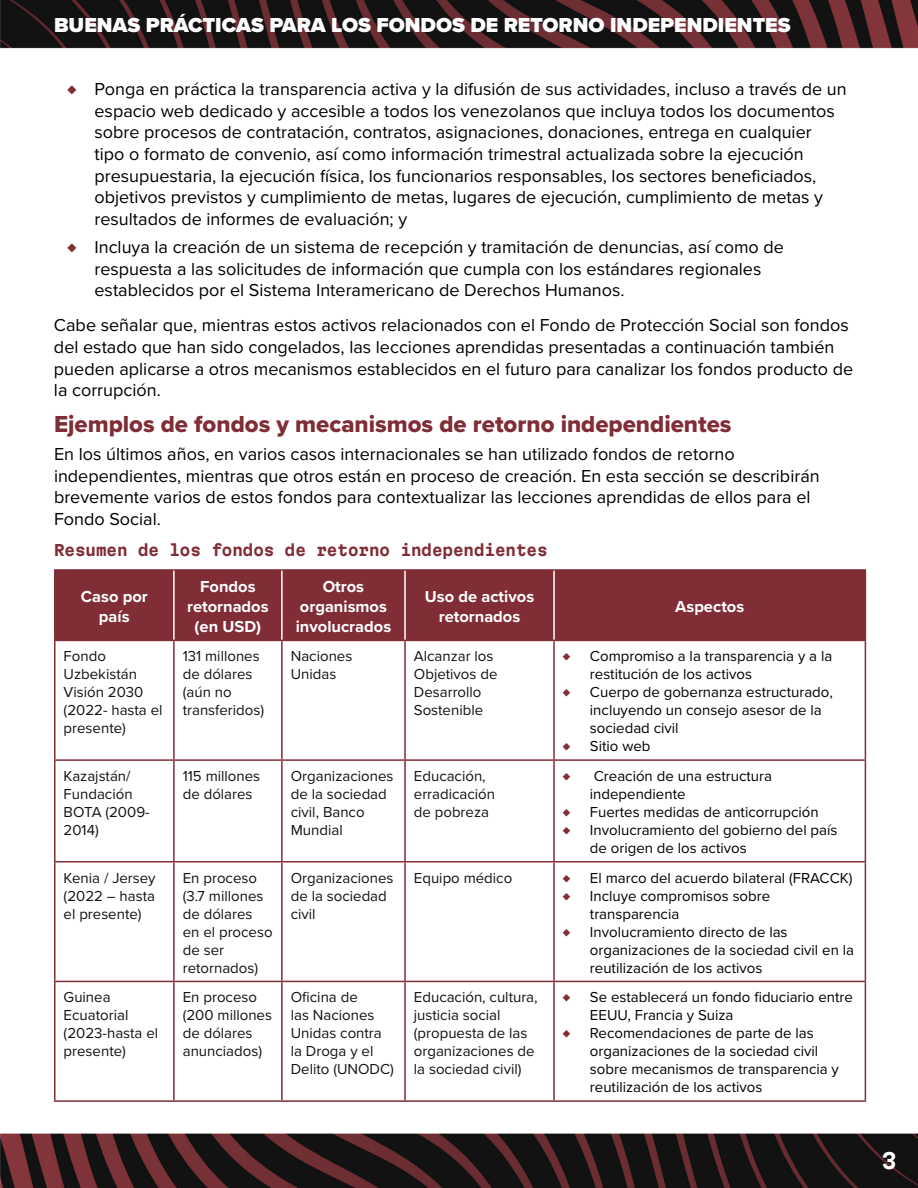
<style>
.page{position:relative;width:918px;height:1188px;background:#fff}
.page>*{position:absolute;margin:0;border:0;box-sizing:border-box;transform-origin:0 0}
.t1{font:24px "Proxima Nova Extrabld";color:#802d36}
.t2{font:900 21px "Proxima Nova";color:#fff}
.t3{font:semi-expanded 21px "Martian Mono";color:#fff}
.t4{font:18px/21.6px "Proxima Nova";color:#000}
.t5{font:700 16.5px/19.8px "Proxima Nova";color:#fff;text-align:center}
.t6{font:15px/18px "Proxima Nova";color:#121212}
.t7{font:15px/18px "Proxima Nova";color:#000}
.t8{font:semi-expanded 15px "Martian Mono";color:#802d36}
.t9{font:15px "Proxima Nova";color:#802d36}
.s1{color:#802d36}
</style>
<div class="page">
<img style="left:0;top:0;width:918px;height:1188px">
<div style="left:56px;top:571px;width:809px;height:69px;background:#802d36"></div>
<hr style="left:54px;top:569px;width:120px;height:2px;background:#802d36">
<hr style="left:54px;top:571px;width:2px;height:69px;background:#802d36">
<hr style="left:174px;top:569px;width:108px;height:2px;background:#802d36">
<hr style="left:282px;top:569px;width:123px;height:2px;background:#802d36">
<hr style="left:405px;top:569px;width:149px;height:2px;background:#802d36">
<hr style="left:554px;top:569px;width:312px;height:2px;background:#802d36">
<hr style="left:865px;top:571px;width:1px;height:69px;background:#802d36">
<hr style="left:54px;top:640px;width:120px;height:1px;background:#802d36">
<hr style="left:54px;top:641px;width:2px;height:118px;background:#802d36">
<hr style="left:174px;top:640px;width:108px;height:1px;background:#802d36">
<hr style="left:173px;top:641px;width:2px;height:118px;background:#802d36">
<hr style="left:282px;top:640px;width:123px;height:1px;background:#802d36">
<hr style="left:281px;top:641px;width:2px;height:118px;background:#802d36">
<hr style="left:405px;top:640px;width:149px;height:1px;background:#802d36">
<hr style="left:404px;top:641px;width:2px;height:118px;background:#802d36">
<hr style="left:554px;top:640px;width:312px;height:1px;background:#802d36">
<hr style="left:553px;top:641px;width:2px;height:118px;background:#802d36">
<hr style="left:865px;top:641px;width:1px;height:118px;background:#802d36">
<hr style="left:54px;top:759px;width:120px;height:2px;background:#802d36">
<hr style="left:54px;top:761px;width:2px;height:100px;background:#802d36">
<hr style="left:174px;top:759px;width:108px;height:2px;background:#802d36">
<hr style="left:173px;top:761px;width:2px;height:100px;background:#802d36">
<hr style="left:282px;top:759px;width:123px;height:2px;background:#802d36">
<hr style="left:281px;top:761px;width:2px;height:100px;background:#802d36">
<hr style="left:405px;top:759px;width:149px;height:2px;background:#802d36">
<hr style="left:404px;top:761px;width:2px;height:100px;background:#802d36">
<hr style="left:554px;top:759px;width:312px;height:2px;background:#802d36">
<hr style="left:553px;top:761px;width:2px;height:100px;background:#802d36">
<hr style="left:865px;top:761px;width:1px;height:100px;background:#802d36">
<hr style="left:54px;top:861px;width:120px;height:2px;background:#802d36">
<hr style="left:54px;top:863px;width:2px;height:118px;background:#802d36">
<hr style="left:174px;top:861px;width:108px;height:2px;background:#802d36">
<hr style="left:173px;top:863px;width:2px;height:118px;background:#802d36">
<hr style="left:282px;top:861px;width:123px;height:2px;background:#802d36">
<hr style="left:281px;top:863px;width:2px;height:118px;background:#802d36">
<hr style="left:405px;top:861px;width:149px;height:2px;background:#802d36">
<hr style="left:404px;top:863px;width:2px;height:118px;background:#802d36">
<hr style="left:554px;top:861px;width:312px;height:2px;background:#802d36">
<hr style="left:553px;top:863px;width:2px;height:118px;background:#802d36">
<hr style="left:865px;top:863px;width:1px;height:118px;background:#802d36">
<hr style="left:54px;top:981px;width:120px;height:1px;background:#802d36">
<hr style="left:54px;top:982px;width:2px;height:118px;background:#802d36">
<hr style="left:174px;top:981px;width:108px;height:1px;background:#802d36">
<hr style="left:173px;top:982px;width:2px;height:118px;background:#802d36">
<hr style="left:282px;top:981px;width:123px;height:1px;background:#802d36">
<hr style="left:281px;top:982px;width:2px;height:118px;background:#802d36">
<hr style="left:405px;top:981px;width:149px;height:1px;background:#802d36">
<hr style="left:404px;top:982px;width:2px;height:118px;background:#802d36">
<hr style="left:554px;top:981px;width:312px;height:1px;background:#802d36">
<hr style="left:553px;top:982px;width:2px;height:118px;background:#802d36">
<hr style="left:865px;top:982px;width:1px;height:118px;background:#802d36">
<hr style="left:54px;top:1100px;width:120px;height:2px;background:#802d36">
<hr style="left:174px;top:1100px;width:108px;height:2px;background:#802d36">
<hr style="left:282px;top:1100px;width:123px;height:2px;background:#802d36">
<hr style="left:405px;top:1100px;width:149px;height:2px;background:#802d36">
<hr style="left:554px;top:1100px;width:312px;height:2px;background:#802d36">
<hr style="left:173px;top:571px;width:2px;height:69px;background:#fff">
<hr style="left:281px;top:571px;width:2px;height:69px;background:#fff">
<hr style="left:404px;top:571px;width:2px;height:69px;background:#fff">
<hr style="left:553px;top:571px;width:2px;height:69px;background:#fff">
<p class="t2" style="left:54px;top:9px;width:738px">BUENAS PRÁCTICAS PARA LOS FONDOS DE RETORNO INDEPENDIENTES</p>
<p class="t4" style="left:94px;top:78px;width:754px;text-indent:-27px"><span class="s1">♦</span> Ponga en práctica la transparencia activa y la difusión de sus actividades, incluso a través de un espacio web dedicado y accesible a todos los venezolanos que incluya todos los documentos sobre procesos de contratación, contratos, asignaciones, donaciones, entrega en cualquier<br>tipo o formato de convenio, así como información trimestral actualizada sobre la ejecución presupuestaria, la ejecución física, los funcionarios responsables, los sectores beneficiados, objetivos previstos y cumplimiento de metas, lugares de ejecución, cumplimiento de metas y resultados de informes de evaluación; y</p>
<p class="t4" style="left:94px;top:236px;width:691px;text-indent:-27px"><span class="s1">♦</span> Incluya la creación de un sistema de recepción y tramitación de denuncias, así como de respuesta a las solicitudes de información que cumpla con los estándares regionales establecidos por el Sistema Interamericano de Derechos Humanos.</p>
<p class="t4" style="left:54px;top:314px;width:801px">Cabe señalar que, mientras estos activos relacionados con el Fondo de Protección Social son fondos del estado que han sido congelados, las lecciones aprendidas presentadas a continuación también pueden aplicarse a otros mecanismos establecidos en el futuro para canalizar los fondos producto de la corrupción.</p>
<h1 class="t1" style="left:54px;top:406px;width:679px">Ejemplos de fondos y mecanismos de retorno independientes</h1>
<p class="t4" style="left:54px;top:443px;width:767px">En los últimos años, en varios casos internacionales se han utilizado fondos de retorno independientes, mientras que otros están en proceso de creación. En esta sección se describirán brevemente varios de estos fondos para contextualizar las lecciones aprendidas de ellos para el Fondo Social.</p>
<p class="t8" style="left:54px;top:540px;width:495px">Resumen de los fondos de retorno independientes</p>
<p class="t5" style="left:81px;top:586px;width:68px">Caso por país</p>
<p class="t5" style="left:187px;top:576px;width:83px">Fondos retornados (en USD)</p>
<p class="t5" style="left:296px;top:576px;width:97px">Otros organismos involucrados</p>
<p class="t5" style="left:425px;top:586px;width:111px">Uso de activos retornados</p>
<p class="t5" style="left:675px;top:596px;width:71px">Aspectos</p>
<p class="t6" style="left:64px;top:647px;width:100px">Fondo<br>Uzbekistán<br>Visión 2030 (2022- hasta el presente)</p>
<p class="t6" style="left:183px;top:647px;width:83px">131 millones de dólares (aún no transferidos)</p>
<p class="t6" style="left:291px;top:647px;width:63px">Naciones<br>Unidas</p>
<p class="t6" style="left:414px;top:647px;width:85px">Alcanzar los<br>Objetivos de<br>Desarrollo<br>Sostenible</p>
<p class="t9" style="left:563px;top:645px;width:9px">♦</p>
<p class="t7" style="left:590px;top:647px;width:244px">Compromiso a la transparencia y a la restitución de los activos</p>
<p class="t9" style="left:563px;top:681px;width:9px">♦</p>
<p class="t7" style="left:590px;top:683px;width:244px">Cuerpo de gobernanza estructurado, incluyendo un consejo asesor de la sociedad civil</p>
<p class="t9" style="left:563px;top:735px;width:9px">♦</p>
<p class="t7" style="left:590px;top:737px;width:62px">Sitio web</p>
<p class="t6" style="left:64px;top:766px;width:88px">Kazajstán/<br>Fundación<br>BOTA (2009-<br>2014)</p>
<p class="t6" style="left:183px;top:766px;width:79px">115 millones de dólares</p>
<p class="t6" style="left:291px;top:766px;width:104px">Organizaciones de la sociedad civil, Banco<br>Mundial</p>
<p class="t6" style="left:414px;top:766px;width:83px">Educación, erradicación de pobreza</p>
<p class="t9" style="left:563px;top:765px;width:9px">♦</p>
<p class="t7" style="left:590px;top:766px;width:184px">Creación de una estructura independiente</p>
<p class="t9" style="left:563px;top:801px;width:9px">♦</p>
<p class="t7" style="left:590px;top:802px;width:230px">Fuertes medidas de anticorrupción</p>
<p class="t9" style="left:563px;top:819px;width:9px">♦</p>
<p class="t7" style="left:590px;top:820px;width:249px">Involucramiento del gobierno del país de origen de los activos</p>
<p class="t6" style="left:64px;top:868px;width:93px;text-align:justify">Kenia / Jersey (2022 – hasta el presente)</p>
<p class="t6" style="left:183px;top:868px;width:91px">En proceso (3.7 millones de dólares en el proceso de ser retornados)</p>
<p class="t6" style="left:291px;top:868px;width:104px">Organizaciones de la sociedad civil</p>
<p class="t6" style="left:414px;top:868px;width:100px">Equipo médico</p>
<p class="t9" style="left:563px;top:866px;width:9px">♦</p>
<p class="t7" style="left:590px;top:868px;width:264px">El marco del acuerdo bilateral (FRACCK)</p>
<p class="t9" style="left:563px;top:884px;width:9px">♦</p>
<p class="t7" style="left:590px;top:886px;width:182px">Incluye compromisos sobre transparencia</p>
<p class="t9" style="left:563px;top:920px;width:9px">♦</p>
<p class="t7" style="left:590px;top:922px;width:266px">Involucramiento directo de las organizaciones de la sociedad civil en la reutilización de los activos</p>
<p class="t6" style="left:64px;top:988px;width:96px">Guinea<br>Ecuatorial (2023-hasta el presente)</p>
<p class="t6" style="left:183px;top:988px;width:91px">En proceso (200 millones de dólares anunciados)</p>
<p class="t6" style="left:291px;top:988px;width:105px">Oficina de<br>las Naciones<br>Unidas contra la Droga y el<br>Delito (UNODC)</p>
<p class="t6" style="left:414px;top:988px;width:125px">Educación, cultura, justicia social (propuesta de las organizaciones de la sociedad civil)</p>
<p class="t9" style="left:563px;top:986px;width:9px">♦</p>
<p class="t7" style="left:590px;top:988px;width:264px">Se establecerá un fondo fiduciario entre<br>EEUU, Francia y Suiza</p>
<p class="t9" style="left:563px;top:1022px;width:9px">♦</p>
<p class="t7" style="left:590px;top:1024px;width:251px">Recomendaciones de parte de las organizaciones de la sociedad civil sobre mecanismos de transparencia y reutilización de los activos</p>
<p class="t3" style="left:882px;top:1147px;width:16px">3</p>
</div>
